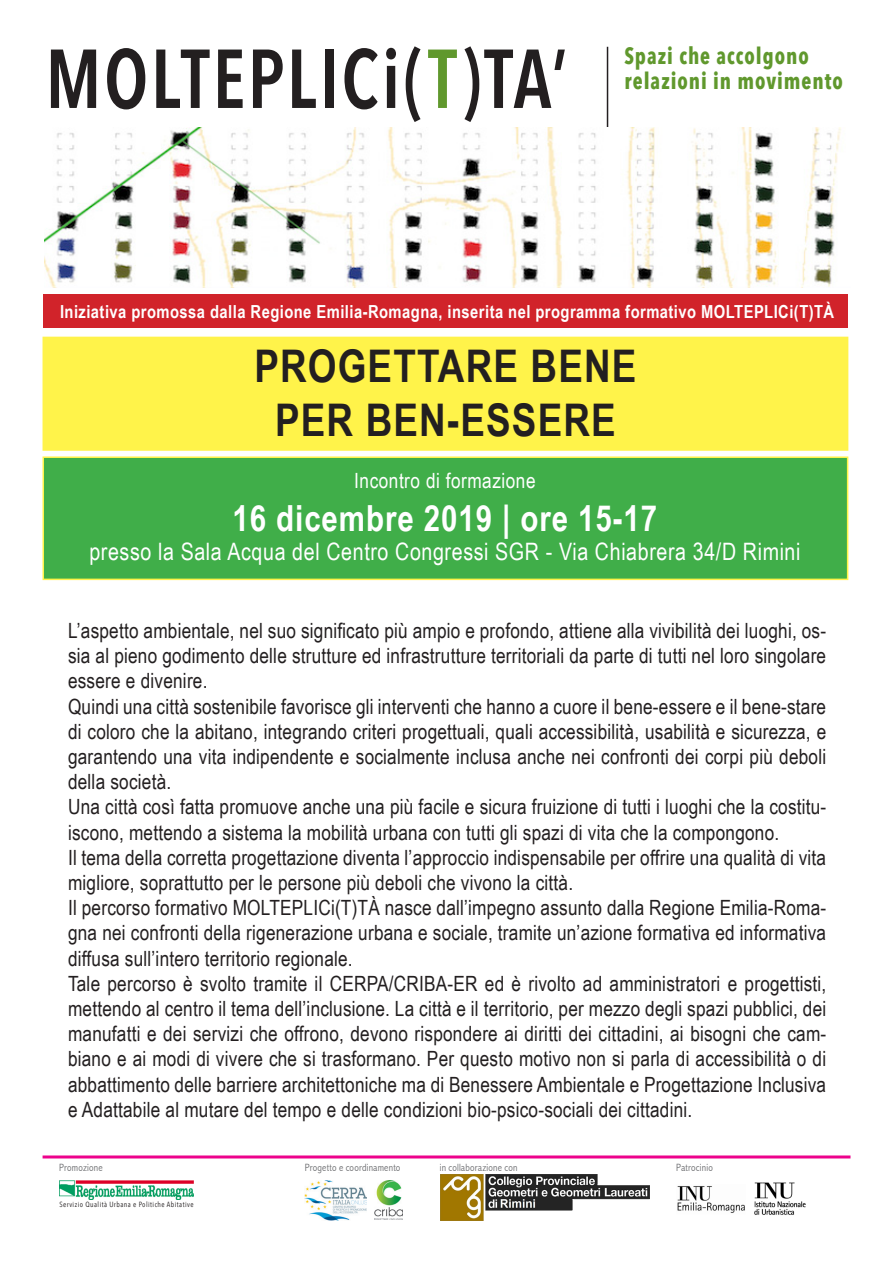
<style>
.page{position:relative;width:893px;height:1263px;background:#fff}
.page>*{position:absolute;margin:0;border:0;box-sizing:border-box;transform-origin:0 0}
.t1{font:600 82.5px "Avenir Next Condensed";letter-spacing:.035em;color:#231f20;scale:.91 1}
.t2{font:700 45px "Arial Narrow";letter-spacing:.025em;color:#231f20}
.t3{font:700 36px "Arial Narrow";letter-spacing:.025em;color:#fff}
.t4{font:24px "Arial Narrow";letter-spacing:.025em;color:#fff}
.t5{font:700 23.1px "Avenir Next Condensed";letter-spacing:.045em;color:#60982d;scale:.91 1}
.t6{font:21px/25.2px "Arial Narrow";letter-spacing:.01em;color:#231f20;text-align:justify}
.t7{font:21px "Arial Narrow";letter-spacing:.025em;color:#fff}
.t8{font:700 18px "Arial Narrow";letter-spacing:.025em;color:#fff}
.t9{font:300 condensed 10.5px "Abadi";letter-spacing:.02em;color:#6c6d70}
.t10{font:7.5px "Avenir Next Condensed";letter-spacing:.06em;color:#231f20}
.s1{color:#60982d}
</style>
<div class="page">
<hr style="left:607px;top:47px;width:1px;height:140px;background:#231f20">
<div style="left:43px;top:456px;width:805px;height:124px;background:#40ae49;border:2px solid #fff34a"></div>
<div style="left:43px;top:294px;width:805px;height:33px;background:#d1232a"></div>
<div style="left:43px;top:337px;width:805px;height:114px;background:#fff34a;border:2px solid #fff34a"></div>
<img style="left:44px;top:128px;width:797px;height:159px">
<hr style="left:43px;top:1155px;width:807px;height:3px;background:#ed028c">
<img style="left:59px;top:1180px;width:135px;height:20px">
<img style="left:375px;top:1180px;width:27px;height:39px">
<img style="left:304px;top:1180px;width:62px;height:40px">
<img style="left:754px;top:1182px;width:52px;height:33px">
<img style="left:677px;top:1186px;width:68px;height:27px">
<img style="left:440px;top:1174px;width:209px;height:46px">
<p class="t1" style="left:46px;top:8px;width:575px">MOLTEPLICi(<span class="s1">T</span>)TA’</p>
<p class="t5" style="left:624px;top:41px;width:204px">Spazi che accolgono</p>
<p class="t5" style="left:624px;top:66px;width:242px">relazioni in movimento</p>
<p class="t8" style="left:60px;top:298px;width:776px">Iniziativa promossa dalla Regione Emilia-Romagna, inserita nel programma formativo MOLTEPLICi(T)TÀ</p>
<p class="t2" style="left:254px;top:332px;width:384px">PROGETTARE BENE</p>
<p class="t2" style="left:275px;top:386px;width:342px">PER BEN-ESSERE</p>
<p class="t7" style="left:354px;top:465px;width:183px">Incontro di formazione</p>
<p class="t3" style="left:233px;top:491px;width:426px">16 dicembre 2019 | ore 15-17</p>
<p class="t4" style="left:89px;top:534px;width:713px">presso la Sala Acqua del Centro Congressi SGR - Via Chiabrera 34/D Rimini</p>
<p class="t6" style="left:68px;top:617px;width:760px">L’aspetto ambientale, nel suo significato più ampio e profondo, attiene alla vivibilità dei luoghi, os&shy;sia al pieno godimento delle strutture ed infrastrutture territoriali da parte di tutti nel loro singolare essere e divenire.</p>
<p class="t6" style="left:68px;top:693px;width:760px">Quindi una città sostenibile favorisce gli interventi che hanno a cuore il bene-essere e il bene-stare di coloro che la abitano, integrando criteri progettuali, quali accessibilità, usabilità e sicurezza, e garantendo una vita indipendente e socialmente inclusa anche nei confronti dei corpi più deboli della società.</p>
<p class="t6" style="left:68px;top:794px;width:760px">Una città così fatta promuove anche una più facile e sicura fruizione di tutti i luoghi che la costitu&shy;iscono, mettendo a sistema la mobilità urbana con tutti gli spazi di vita che la compongono.</p>
<p class="t6" style="left:68px;top:844px;width:760px">Il tema della corretta progettazione diventa l’approccio indispensabile per offrire una qualità di vita migliore, soprattutto per le persone più deboli che vivono la città.</p>
<p class="t6" style="left:68px;top:894px;width:760px">Il percorso formativo MOLTEPLICi(T)TÀ nasce dall’impegno assunto dalla Regione Emilia-Roma&shy;gna nei confronti della rigenerazione urbana e sociale, tramite un’azione formativa ed informativa diffusa sull’intero territorio regionale.</p>
<p class="t6" style="left:68px;top:970px;width:760px">Tale percorso è svolto tramite il CERPA/CRIBA-ER ed è rivolto ad amministratori e progettisti, mettendo al centro il tema dell’inclusione. La città e il territorio, per mezzo degli spazi pubblici, dei manufatti e dei servizi che offrono, devono rispondere ai diritti dei cittadini, ai bisogni che cam&shy;biano e ai modi di vivere che si trasformano. Per questo motivo non si parla di accessibilità o di abbattimento delle barriere architettoniche ma di Benessere Ambientale e Progettazione Inclusiva e Adattabile al mutare del tempo e delle condizioni bio-psico-sociali dei cittadini.</p>
<p class="t9" style="left:59px;top:1162px;width:45px">Promozione</p>
<p class="t9" style="left:305px;top:1162px;width:97px">Progetto e coordinamento</p>
<p class="t9" style="left:440px;top:1162px;width:79px">in collaborazione con</p>
<p class="t9" style="left:676px;top:1162px;width:38px">Patrocinio</p>
<p class="t10" style="left:60px;top:1198px;width:136px">Servizio Qualità Urbana e Politiche Abitative</p>
</div>
